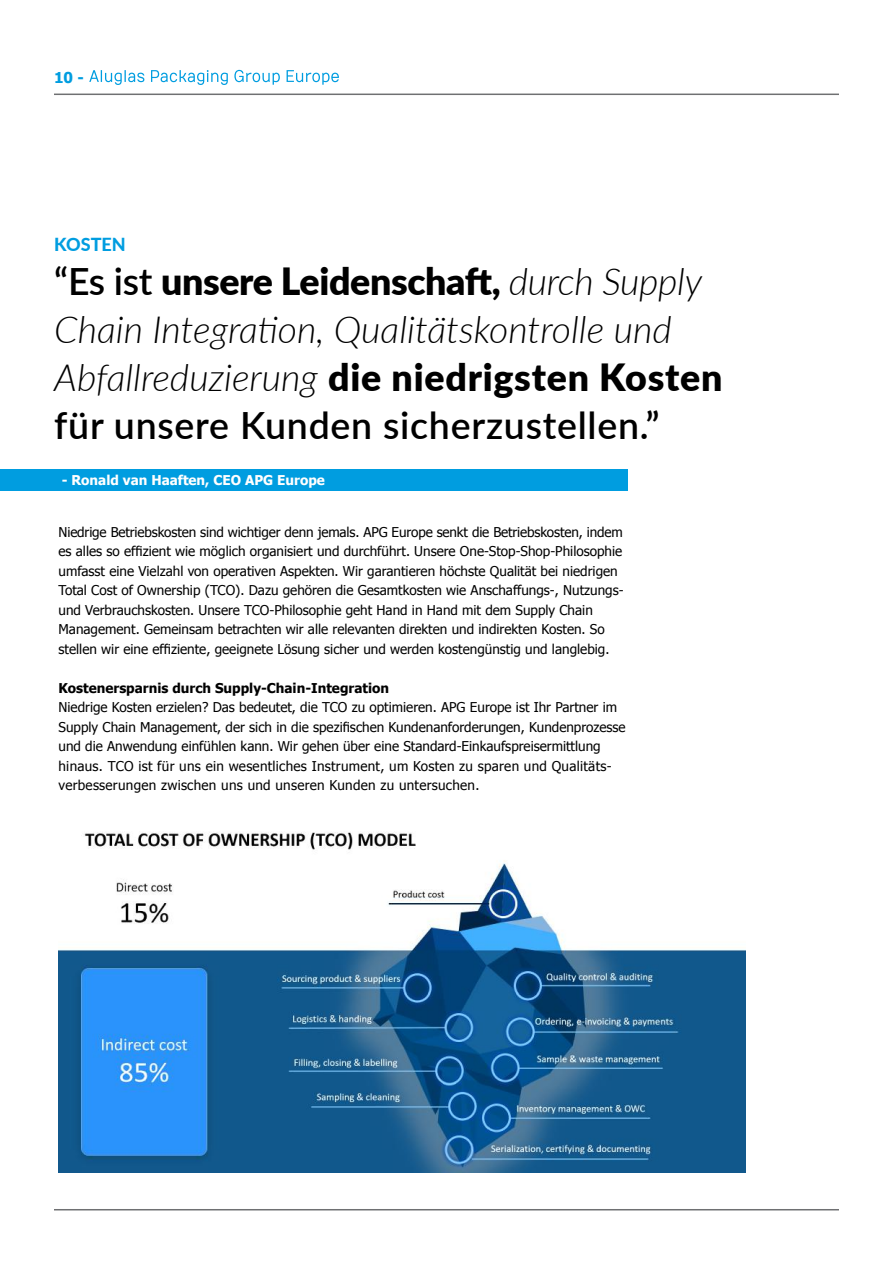
<style>
.page{position:relative;width:893px;height:1263px;background:#fff}
.page>*{position:absolute;margin:0;border:0;box-sizing:border-box;transform-origin:0 0}
.t1{font:italic 300 37.5px/48px "Lato";color:#000}
.t2{font:800 18px "Lato";color:#009de0}
.t3{font:700 15px "Tahoma";color:#009de0}
.t4{font:13.5px/19.5px "Tahoma";color:#000}
.t5{font:700 13.5px "Tahoma";color:#000}
.t6{font:700 13.5px "Tahoma";color:#fff}
.s1{font-weight:600;font-style:normal}
.s2{font-weight:900;font-style:normal}
</style>
<div class="page">
<hr style="left:54px;top:94px;width:785px;height:1px;background:#6f7072">
<hr style="left:54px;top:1209px;width:785px;height:1px;background:#6f7072">
<svg style="left:89px;top:70px;width:55px;height:15px"></svg>
<svg style="left:151px;top:70px;width:77px;height:15px"></svg>
<svg style="left:234px;top:70px;width:46px;height:15px"></svg>
<svg style="left:287px;top:70px;width:52px;height:15px"></svg>
<div style="left:0;top:469px;width:628px;height:22px;background:#009de0"></div>
<img style="left:59px;top:832px;width:687px;height:340px">
<p class="t3" style="left:54px;top:67px;width:31px">10 -</p>
<h2 class="t2" style="left:54px;top:231px;width:73px">KOSTEN</h2>
<h1 class="t1" style="left:54px;top:256px;width:670px"><span class="s1">“Es ist</span> <span class="s2">unsere Leidenschaft,</span> durch Supply Chain Integration, Qualitätskontrolle und Abfallreduzierung <span class="s2">die niedrigsten Kosten </span><span class="s1">für unsere Kunden sicherzustellen.”</span></h1>
<p class="t6" style="left:62px;top:471px;width:265px">- Ronald van Haaften, CEO APG Europe</p>
<p class="t4" style="left:59px;top:521px;width:567px">Niedrige Betriebskosten sind wichtiger denn jemals. APG Europe senkt die Betriebskosten, indem es alles so effizient wie möglich organisiert und durchführt. Unsere One-Stop-Shop-Philosophie umfasst eine Vielzahl von operativen Aspekten. Wir garantieren höchste Qualität bei niedrigen Total Cost of Ownership (TCO). Dazu gehören die Gesamtkosten wie Anschaffungs-, Nutzungs&shy;und Verbrauchskosten. Unsere TCO-Philosophie geht Hand in Hand mit dem Supply Chain Management. Gemeinsam betrachten wir alle relevanten direkten und indirekten Kosten. So stellen wir eine effiziente, geeignete Lösung sicher und werden kostengünstig und langlebig.</p>
<p class="t5" style="left:59px;top:678px;width:332px">Kostenersparnis durch Supply-Chain-Integration</p>
<p class="t4" style="left:59px;top:697px;width:569px">Niedrige Kosten erzielen? Das bedeutet, die TCO zu optimieren. APG Europe ist Ihr Partner im Supply Chain Management, der sich in die spezifischen Kundenanforderungen, Kundenprozesse und die Anwendung einfühlen kann. Wir gehen über eine Standard-Einkaufspreisermittlung hinaus. TCO ist für uns ein wesentliches Instrument, um Kosten zu sparen und Qualitäts&shy;verbesserungen zwischen uns und unseren Kunden zu untersuchen.</p>
</div>
